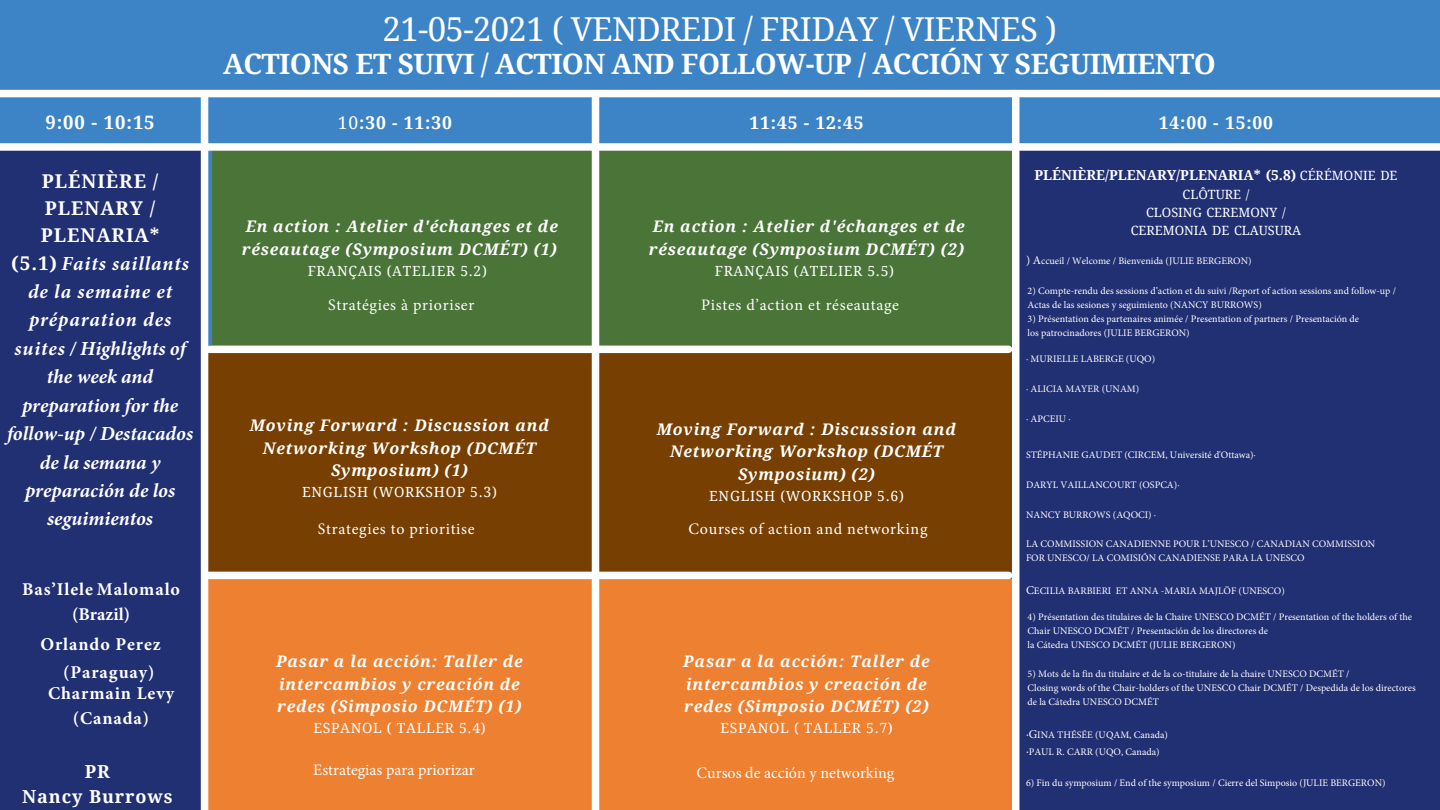
<style>
.page{position:relative;width:1440px;height:810px;background:#3d84c6}
.page>*{position:absolute;margin:0;border:0;box-sizing:border-box;transform-origin:0 0}
.t1{font:33px "Droid Serif";letter-spacing:-.02em;color:#fff}
.t2{font:700 28px "Droid Serif";letter-spacing:-.02em;color:#fff}
.t3{font:italic 700 20px/28.4px "Minion Pro";color:#fff;text-align:center}
.t4{font:700 19px/27px "Droid Serif";letter-spacing:.05em;color:#fff}
.t5{font:700 18.5px "Droid Serif";color:#fff}
.t6{font:700 18px/25.5px "Minion Pro";letter-spacing:.05em;color:#fff;text-align:center}
.t7{font:700 18px "Droid Serif";letter-spacing:.05em;color:#fff}
.t8{font:700 17.5px "Droid Serif";letter-spacing:.05em;color:#fff}
.t9{font:italic 700 16px/22.5px "Droid Serif";letter-spacing:.05em;color:#fff}
.t10{font:16px "Minion Pro";letter-spacing:.045em;color:#fff}
.t11{font:16px "Minion Pro";color:#fff}
.t12{font:14px "Droid Serif";letter-spacing:.05em;color:#fff}
.t13{font:700 13.8px "Droid Serif";color:#fff}
.t14{font:12.8px/18.1px "Droid Serif";color:#fff;text-align:center}
.t15{font:10px/14px "Minion Pro";color:#fff}
.s1{font-weight:400}
.s2{font-weight:400;font-size:12.8px}
.s3{font-family:"Droid Serif";font-style:normal;font-size:19px}
.s4{font-size:12px}
</style>
<div class="page">
<div style="left:0;top:151px;width:205px;height:659px;background:#212f73"></div>
<div style="left:208px;top:346px;width:807px;height:226px;background:#773f02"></div>
<div style="left:212px;top:146px;width:808px;height:204px;background:#4a7438"></div>
<div style="left:201px;top:579px;width:815px;height:231px;background:#ee8032"></div>
<div style="left:1019px;top:146px;width:421px;height:664px;background:#212f73"></div>
<div style="left:201px;top:95px;width:7px;height:715px;background:#fff"></div>
<div style="left:592px;top:97px;width:7px;height:713px;background:#fff"></div>
<div style="left:1012px;top:94px;width:7px;height:716px;background:#fff"></div>
<div style="left:0;top:90px;width:1440px;height:7px;background:#fff"></div>
<div style="left:0;top:143px;width:1440px;height:8px;background:#fff"></div>
<div style="left:208px;top:346px;width:801px;height:7px;background:#fff"></div>
<div style="left:208px;top:572px;width:801px;height:7px;background:#fff"></div>
<p class="t1" style="left:383px;top:10px;width:676px">21-05-2021 ( VENDREDI / FRIDAY / VIERNES )</p>
<p class="t2" style="left:223px;top:48px;width:994px">ACTIONS ET SUIVI / ACTION AND FOLLOW-UP / ACCIÓN Y SEGUIMIENTO</p>
<p class="t5" style="left:46px;top:112px;width:111px">9:00 - 10:15</p>
<p class="t8" style="left:338px;top:113px;width:116px"><span class="s1">10</span>:30 - 11:30</p>
<p class="t8" style="left:749px;top:113px;width:116px">11:45 - 12:45</p>
<p class="t8" style="left:1159px;top:113px;width:116px">14:00 - 15:00</p>
<p class="t13" style="left:1034px;top:167px;width:365px">PLÉNIÈRE/PLENARY/PLENARIA* (5.8) <span class="s2">CÉRÉMONIE DE</span></p>
<p class="t14" style="left:1131px;top:185px;width:172px">CLÔTURE /<br>CLOSING CEREMONY /<br>CEREMONIA DE CLAUSURA</p>
<p class="t4" style="left:41px;top:168px;width:120px">PLÉNIÈRE /<br>PLENARY /<br>PLENARIA*</p>
<p class="t3" style="left:7px;top:249px;width:188px"><span class="s3">(5.1)</span> Faits saillants de la semaine et préparation des suites / Highlights of the week and preparation for the follow-up / Destacados de la semana y preparación de los seguimientos</p>
<p class="t15" style="left:1026px;top:254px;width:227px"><span class="s4">) A</span>ccueil / Welcome / Bienvenida (JULIE BERGERON)</p>
<p class="t9" style="left:242px;top:215px;width:318px">En action : Atelier d'échanges et de réseautage (Symposium DCMÉT) (1)</p>
<p class="t12" style="left:308px;top:263px;width:181px">FRANÇAIS (ATELIER 5.2)</p>
<p class="t9" style="left:649px;top:215px;width:318px">En action : Atelier d'échanges et de réseautage (Symposium DCMÉT) (2)</p>
<p class="t12" style="left:715px;top:263px;width:181px">FRANÇAIS (ATELIER 5.5)</p>
<p class="t15" style="left:1028px;top:284px;width:370px">2) Compte-rendu des sessions d’action et du suivi /Report of action sessions and follow-up /<br>Actas de las sesiones y seguimiento (NANCY BURROWS)</p>
<p class="t15" style="left:1028px;top:312px;width:333px">3) Présentation des partenaires animée / Presentation of partners / Presentación de los patrocinadores (JULIE BERGERON)</p>
<p class="t15" style="left:1026px;top:352px;width:131px">· MURIELLE LABERGE (UQO)</p>
<p class="t15" style="left:1026px;top:382px;width:115px">· ALICIA MAYER (UNAM)</p>
<p class="t15" style="left:1026px;top:411px;width:46px">· APCEIU ·</p>
<p class="t15" style="left:1026px;top:448px;width:231px">STÉPHANIE GAUDET (CIRCEM, Université d'Ottawa)·</p>
<p class="t15" style="left:1026px;top:478px;width:155px">DARYL VAILLANCOURT (OSPCA)·</p>
<p class="t15" style="left:1026px;top:508px;width:132px">NANCY BURROWS (AQOCI) ·</p>
<p class="t15" style="left:1026px;top:537px;width:351px">LA COMMISSION CANADIENNE POUR L’UNESCO / CANADIAN COMMISSION<br>FOR UNESCO/ LA COMISIÓN CANADIENSE PARA LA UNESCO</p>
<p class="t15" style="left:1026px;top:584px;width:260px"><span class="s4">C</span>ECILIA BARBIERI ET ANNA -MARIA MAJLÖF (UNESCO)</p>
<p class="t15" style="left:1028px;top:610px;width:386px">4) Présentation des titulaires de la Chaire UNESCO DCMÉT / Presentation of the holders of the<br>Chair UNESCO DCMÉT / Presentación de los directores de<br>la Cátedra UNESCO DCMÉT (JULIE BERGERON)</p>
<p class="t15" style="left:1028px;top:667px;width:390px">5) Mots de la fin du titulaire et de la co-titulaire de la chaire UNESCO DCMÉT /<br>Closing words of the Chair-holders of the UNESCO Chair DCMÉT / Despedida de los directores de la Cátedra UNESCO DCMÉT</p>
<p class="t15" style="left:1026px;top:726px;width:143px;line-height:16.8px"><span class="s4">·G</span>INA THÉSÉE (UQAM, Canada) <span class="s4">·</span>PAUL R. CARR (UQO, Canada)</p>
<p class="t15" style="left:1026px;top:776px;width:361px">6) Fin du symposium / End of the symposium / Cierre del Simposio (JULIE BERGERON)</p>
<h3 class="t10" style="left:328px;top:294px;width:148px">Stratégies à prioriser</h3>
<h3 class="t10" style="left:701px;top:294px;width:199px">Pistes d’action et réseautage</h3>
<p class="t9" style="left:250px;top:415px;width:301px;text-align:center">Moving Forward : Discussion and<br>Networking Workshop (DCMÉT<br>Symposium) (1)</p>
<p class="t12" style="left:302px;top:485px;width:196px">ENGLISH (WORKSHOP 5.3)</p>
<p class="t9" style="left:657px;top:418px;width:301px;text-align:center">Moving Forward : Discussion and<br>Networking Workshop (DCMÉT<br>Symposium) (2)</p>
<p class="t12" style="left:709px;top:488px;width:196px">ENGLISH (WORKSHOP 5.6)</p>
<h3 class="t10" style="left:318px;top:518px;width:158px">Strategies to prioritise</h3>
<h3 class="t10" style="left:689px;top:518px;width:240px">Courses of action and networking</h3>
<p class="t6" style="left:22px;top:576px;width:159px">Bas’Ilele Malomalo (Brazil)</p>
<p class="t6" style="left:63px;top:630px;width:99px;line-height:28.2px;text-align:left;text-indent:-23px">Orlando Perez (Paraguay)</p>
<p class="t9" style="left:276px;top:651px;width:248px">Pasar a la acción: Taller de intercambios y creación de</p>
<p class="t9" style="left:277px;top:696px;width:246px">redes (Simposio DCMÉT) (1)</p>
<p class="t12" style="left:313px;top:720px;width:174px">ESPANOL ( TALLER 5.4)</p>
<p class="t9" style="left:683px;top:651px;width:248px">Pasar a la acción: Taller de intercambios y creación de</p>
<p class="t9" style="left:684px;top:696px;width:246px">redes (Simposio DCMÉT) (2)</p>
<p class="t12" style="left:720px;top:720px;width:174px">ESPANOL ( TALLER 5.7)</p>
<p class="t6" style="left:48px;top:680px;width:128px">Charmain Levy (Canada)</p>
<h3 class="t11" style="left:313px;top:759px;width:163px">Estrategias para priorizar</h3>
<h3 class="t11" style="left:697px;top:762px;width:199px">Cursos de acción y networking</h3>
<p class="t7" style="left:85px;top:761px;width:27px">PR</p>
<p class="t7" style="left:22px;top:787px;width:152px">Nancy Burrows</p>
</div>
